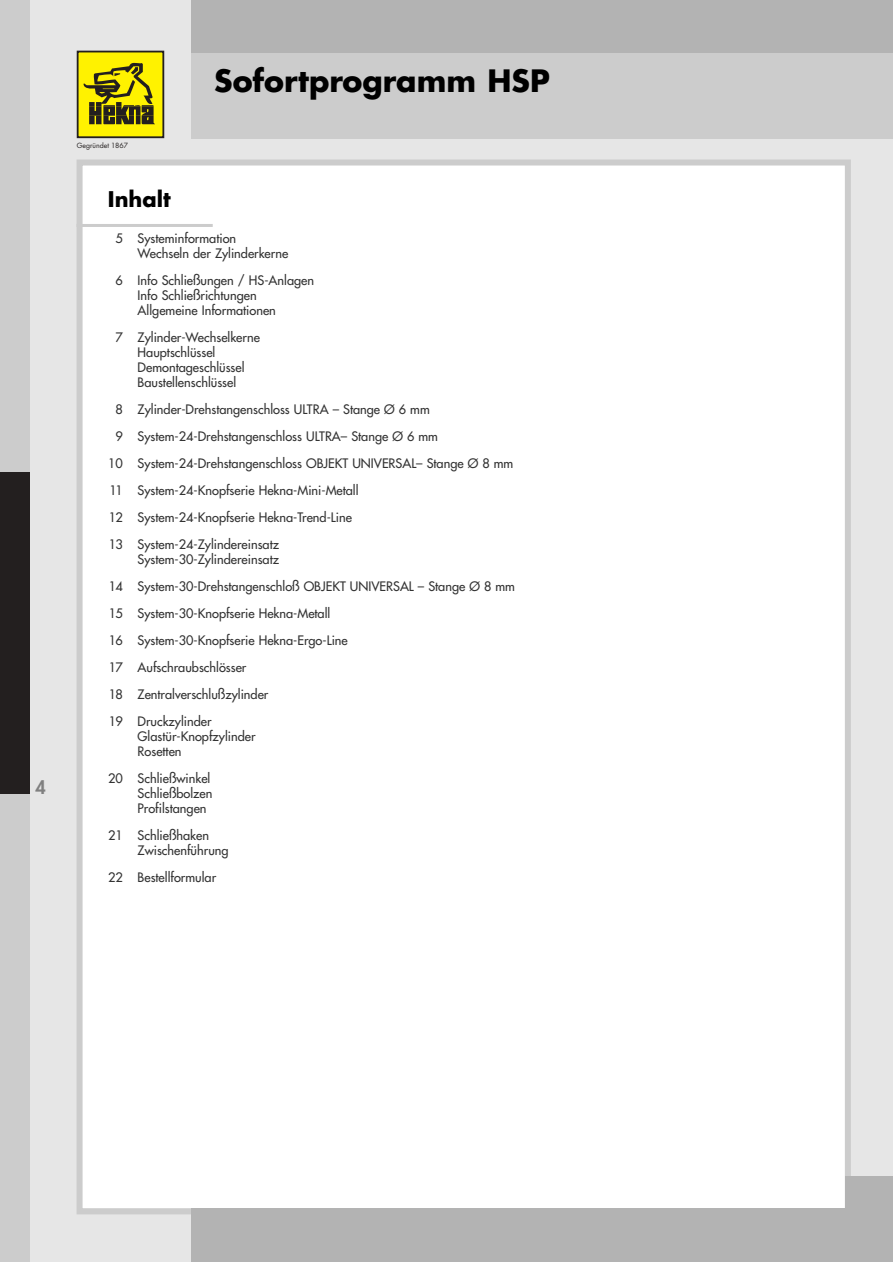
<style>
.page{position:relative;width:893px;height:1262px;background:#fff}
.page>*{position:absolute;margin:0;border:0;box-sizing:border-box;transform-origin:0 0}
.t1{font:700 30px "Futura";color:#000}
.t2{font:700 21px "Futura";color:#000}
.t3{font:800 18px "Futura";color:#808080}
.t4{font:12.75px/15px "Futura";color:#333}
.t5{font:6.9px "Futura";color:#231f1f}
</style>
<div class="page">
<div style="left:0;top:0;width:892px;height:1261px;background:#e6e6e6"></div>
<div style="left:0;top:0;width:30px;height:1261px;background:#ccc"></div>
<div style="left:191px;top:0;width:701px;height:53px;background:#b3b3b3"></div>
<div style="left:191px;top:53px;width:701px;height:85px;background:#ccc"></div>
<div style="left:77px;top:51px;width:87px;height:87px;background:#fff200;border:2px solid #231f1f"></div>
<svg style="left:83px;top:62px;width:72px;height:62px"></svg>
<div style="left:83px;top:165px;width:761px;height:1043px;background:#fff"></div>
<div style="left:77px;top:159px;width:773px;height:1055px;border:6px solid #ccc"></div>
<div style="left:191px;top:1208px;width:701px;height:53px;background:#b3b3b3"></div>
<div style="left:845px;top:1176px;width:47px;height:85px;background:#b3b3b3"></div>
<hr style="left:76px;top:224px;width:137px;height:3px;background:#ccc">
<div style="left:0;top:472px;width:30px;height:321px;background:#231f1f"></div>
<h3 class="t3" style="left:36px;top:778px;width:12px">4</h3>
<p class="t5" style="left:77px;top:142px;width:53px">Gegründet 1867</p>
<h1 class="t1" style="left:214px;top:67px;width:337px">Sofortprogramm HSP</h1>
<h2 class="t2" style="left:108px;top:190px;width:64px">Inhalt</h2>
<p class="t4" style="left:138px;top:232px;width:152px;text-indent:-22px">5 Systeminformation<br>Wechseln der Zylinderkerne</p>
<p class="t4" style="left:138px;top:274px;width:178px;text-indent:-22px">6 Info Schließungen / HS-Anlagen<br>Info Schließrichtungen<br>Allgemeine Informationen</p>
<p class="t4" style="left:138px;top:331px;width:124px;text-indent:-22px">7 Zylinder-Wechselkerne<br>Hauptschlüssel<br>Demontageschlüssel<br>Baustellenschlüssel</p>
<p class="t4" style="left:115px;top:403px;width:316px">8 Zylinder-Drehstangenschloss ULTRA – Stange Ø 6 mm</p>
<p class="t4" style="left:115px;top:430px;width:324px">9 System-24-Drehstangenschloss ULTRA– Stange Ø 6 mm</p>
<p class="t4" style="left:108px;top:457px;width:407px">10 System-24-Drehstangenschloss OBJEKT UNIVERSAL– Stange Ø 8 mm</p>
<p class="t4" style="left:109px;top:484px;width:251px">11 System-24-Knopfserie Hekna-Mini-Metall</p>
<p class="t4" style="left:109px;top:511px;width:245px">12 System-24-Knopfserie Hekna-Trend-Line</p>
<p class="t4" style="left:109px;top:538px;width:172px">13 System-24-Zylindereinsatz</p>
<p class="t4" style="left:109px;top:547px;width:408px;line-height:27px;text-indent:29px">System-30-Zylindereinsatz<br>14 System-30-Drehstangenschloß OBJEKT UNIVERSAL – Stange Ø 8 mm 15 System-30-Knopfserie Hekna-Metall<br>16 System-30-Knopfserie Hekna-Ergo-Line<br>17 Aufschraubschlösser<br>18 Zentralverschlußzylinder<br>19 Druckzylinder</p>
<p class="t4" style="left:138px;top:730px;width:119px">Glastür-Knopfzylinder<br>Rosetten</p>
<p class="t4" style="left:138px;top:772px;width:76px;text-indent:-30px">20 Schließwinkel<br>Schließbolzen<br>Profilstangen</p>
<p class="t4" style="left:138px;top:829px;width:92px;text-indent:-30px">21 Schließhaken<br>Zwischenführung</p>
<p class="t4" style="left:108px;top:871px;width:110px">22 Bestellformular</p>
</div>
